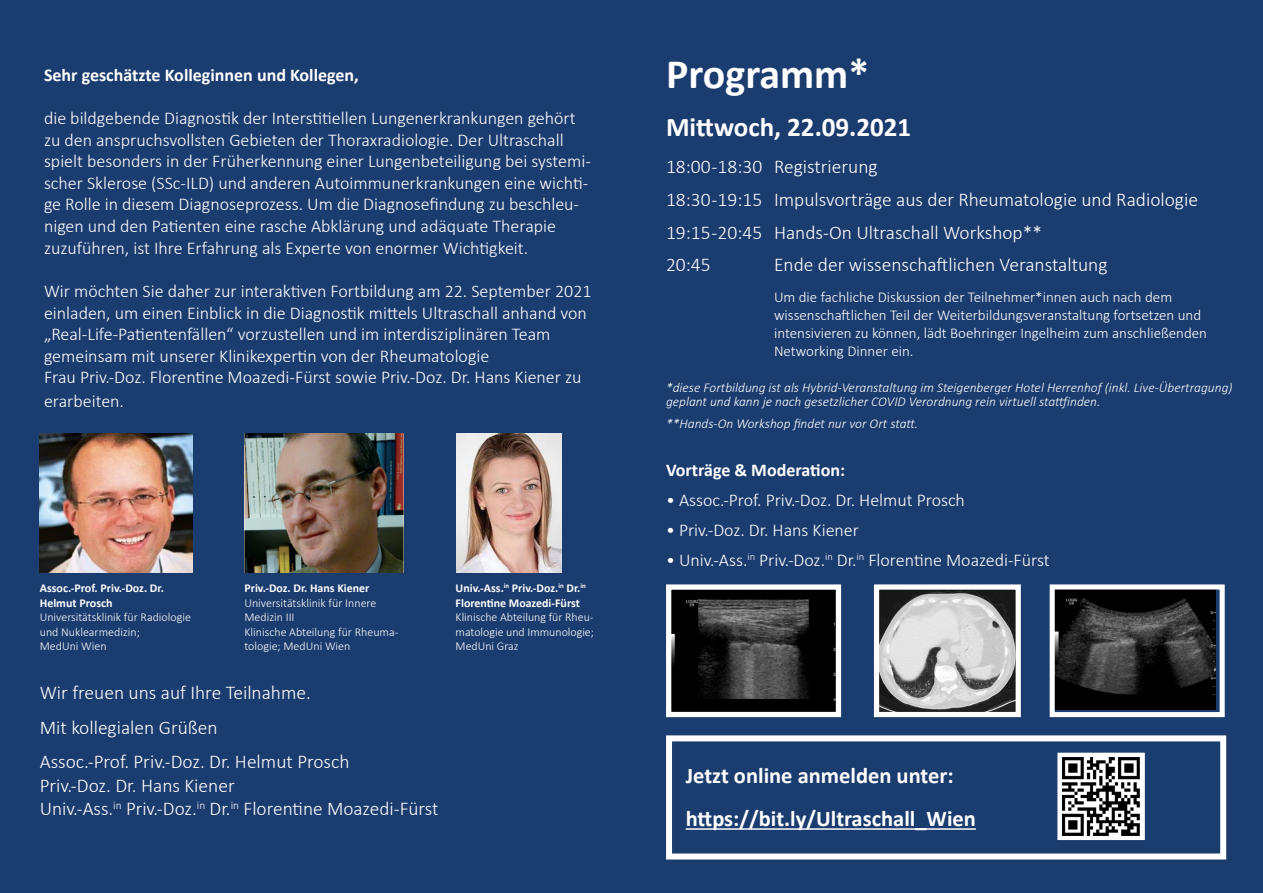
<style>
.page{position:relative;width:1263px;height:893px;background:#1b3c6f}
.page>*{position:absolute;margin:0;border:0;box-sizing:border-box;transform-origin:0 0}
.t1{font:700 42px "Calibri";color:#fff}
.t2{font:700 27px "Calibri";color:#fff}
.t3{font:700 22.5px "Calibri";color:#fff}
.t4{font:300 19.5px "Calibri";color:#fff}
.t5{font:300 18px/21.6px "Calibri";color:#fff}
.t6{font:700 18px "Calibri";color:#fff}
.t7{font:300 15px "Calibri";color:#fff}
.erste_seite{font:italic 300 13.5px/13.5px "Calibri";color:#fff}
.t8{font:300 12px/14.4px "Calibri";color:#fff}
.t9{font:700 12px "Calibri";color:#fff}
</style>
<div class="page">
<img style="left:40px;top:434px;width:152px;height:138px">
<img style="left:456px;top:434px;width:105px;height:138px">
<div style="left:666px;top:735px;width:560px;height:124px;border:6px solid #fff"></div>
<img style="left:672px;top:590px;width:163px;height:121px">
<div style="left:666px;top:584px;width:175px;height:133px;border:5px solid #fff"></div>
<img style="left:880px;top:590px;width:135px;height:121px">
<div style="left:874px;top:584px;width:147px;height:133px;border:5px solid #fff"></div>
<img style="left:1056px;top:590px;width:159px;height:119px">
<div style="left:1050px;top:584px;width:175px;height:133px;border:5px solid #fff"></div>
<hr style="left:686px;top:828px;width:290px;height:2px;background:#fff">
<img style="left:1062px;top:758px;width:78px;height:77px">
<div style="left:1057px;top:753px;width:88px;height:87px;border:4px solid #fff"></div>
<img style="left:244px;top:434px;width:160px;height:138px">
<p class="t6" style="left:44px;top:62px;width:316px">Sehr geschätzte Kolleginnen und Kollegen,</p>
<p class="t5" style="left:44px;top:107px;width:548px">die bildgebende Diagnostik der Interstitiellen Lungenerkrankungen gehört zu den anspruchsvollsten Gebieten der Thoraxradiologie. Der Ultraschall spielt besonders in der Früherkennung einer Lungenbeteiligung bei systemi&shy;scher Sklerose (SSc-ILD) und anderen Autoimmunerkrankungen eine wichti&shy;ge Rolle in diesem Diagnoseprozess. Um die Diagnosefindung zu beschleu&shy;nigen und den Patienten eine rasche Abklärung und adäquate Therapie zuzuführen, ist Ihre Erfahrung als Experte von enormer Wichtigkeit.</p>
<p class="t5" style="left:44px;top:280px;width:549px">Wir möchten Sie daher zur interaktiven Fortbildung am 22. September 2021 einladen, um einen Einblick in die Diagnostik mittels Ultraschall anhand von „Real-Life-Patientenfällen“ vorzustellen und im interdisziplinären Team</p>
<p class="t5" style="left:44px;top:345px;width:447px">gemeinsam mit unserer Klinikexpertin von der Rheumatologie</p>
<p class="t5" style="left:44px;top:365px;width:539px;line-height:23.4px">Frau Priv.-Doz. Florentine Moazedi-Fürst sowie Priv.-Doz. Dr. Hans Kiener zu erarbeiten.</p>
<p class="t9" style="left:40px;top:580px;width:126px">Assoc.-Prof. Priv.-Doz. Dr.</p>
<p class="t9" style="left:40px;top:594px;width:74px">Helmut Prosch</p>
<p class="t8" style="left:40px;top:610px;width:153px">Universitätsklinik für Radiologie und Nuklearmedizin;</p>
<p class="t8" style="left:40px;top:639px;width:68px">MedUni Wien</p>
<p class="t9" style="left:244px;top:580px;width:126px">Priv.-Doz. Dr. Hans Kiener</p>
<p class="t8" style="left:244px;top:595px;width:134px">Universitätsklinik für Innere<br>Medizin III</p>
<p class="t8" style="left:244px;top:624px;width:155px">Klinische Abteilung für Rheuma&shy;tologie; MedUni Wien</p>
<p class="t4" style="left:40px;top:681px;width:273px">Wir freuen uns auf Ihre Teilnahme.</p>
<p class="t4" style="left:40px;top:715px;width:179px">Mit kollegialen Grüßen</p>
<p class="t4" style="left:40px;top:750px;width:311px">Assoc.-Prof. Priv.-Doz. Dr. Helmut Prosch</p>
<p class="t4" style="left:40px;top:773px;width:196px">Priv.-Doz. Dr. Hans Kiener</p>
<p class="t4" style="left:40px;top:797px;width:400px">Univ.-Ass.<sup>in</sup> Priv.-Doz.<sup>in</sup> Dr.<sup>in</sup> Florentine Moazedi-Fürst</p>
<p class="t9" style="left:456px;top:580px;width:132px">Univ.-Ass.<sup>in</sup> Priv.-Doz.<sup>in</sup> Dr.<sup>in</sup></p>
<p class="t9" style="left:456px;top:594px;width:126px">Florentine Moazedi-Fürst</p>
<p class="t8" style="left:456px;top:610px;width:140px;text-align:justify">Klinische Abteilung für Rheu&shy;matologie und Immunologie; MedUni Graz</p>
<p class="t1" style="left:666px;top:44px;width:205px">Programm*</p>
<p class="t2" style="left:666px;top:108px;width:247px">Mittwoch, 22.09.2021</p>
<p class="t4" style="left:666px;top:155px;width:213px">18:00 -18:30 Registrierung</p>
<p class="t4" style="left:666px;top:188px;width:533px">18:30 -19:15 Impulsvorträge aus der Rheumatologie und Radiologie</p>
<p class="t4" style="left:666px;top:221px;width:378px">19:15 -20:45 Hands-On Ultraschall Workshop**</p>
<p class="t4" style="left:666px;top:252px;width:46px">20:45</p>
<p class="t4" style="left:774px;top:252px;width:335px">Ende der wissenschaftlichen Veranstaltung</p>
<p class="t7" style="left:774px;top:288px;width:400px">Um die fachliche Diskussion der Teilnehmer*innen auch nach dem</p>
<p class="t7" style="left:774px;top:306px;width:429px">wissenschaftlichen Teil der Weiterbildungsveranstaltung fortsetzen und</p>
<p class="t7" style="left:774px;top:324px;width:434px">intensivieren zu können, lädt Boehringer Ingelheim zum anschließenden</p>
<p class="t7" style="left:774px;top:342px;width:141px">Networking Dinner ein.</p>
<p class="erste_seite" style="left:666px;top:381px;width:568px">*diese Fortbildung ist als Hybrid-Veranstaltung im Steigenberger Hotel Herrenhof (inkl. Live-Übertragung) geplant und kann je nach gesetzlicher COVID Verordnung rein virtuell stattfinden.</p>
<p class="erste_seite" style="left:666px;top:417px;width:254px">**Hands-On Workshop findet nur vor Ort statt.</p>
<p class="t6" style="left:666px;top:458px;width:180px">Vorträge &amp; Moderation:</p>
<p class="t5" style="left:666px;top:489px;width:300px">• Assoc.-Prof. Priv.-Doz. Dr. Helmut Prosch</p>
<p class="t5" style="left:666px;top:519px;width:194px">• Priv.-Doz. Dr. Hans Kiener</p>
<p class="t5" style="left:666px;top:549px;width:385px">• Univ.-Ass.<sup>in</sup> Priv.-Doz.<sup>in</sup> Dr.<sup>in</sup> Florentine Moazedi-Fürst</p>
<p class="t3" style="left:686px;top:760px;width:269px">Jetzt online anmelden unter:</p>
<p class="t3" style="left:686px;top:803px;width:292px">https://bit.ly/Ultraschall_Wien</p>
</div>
